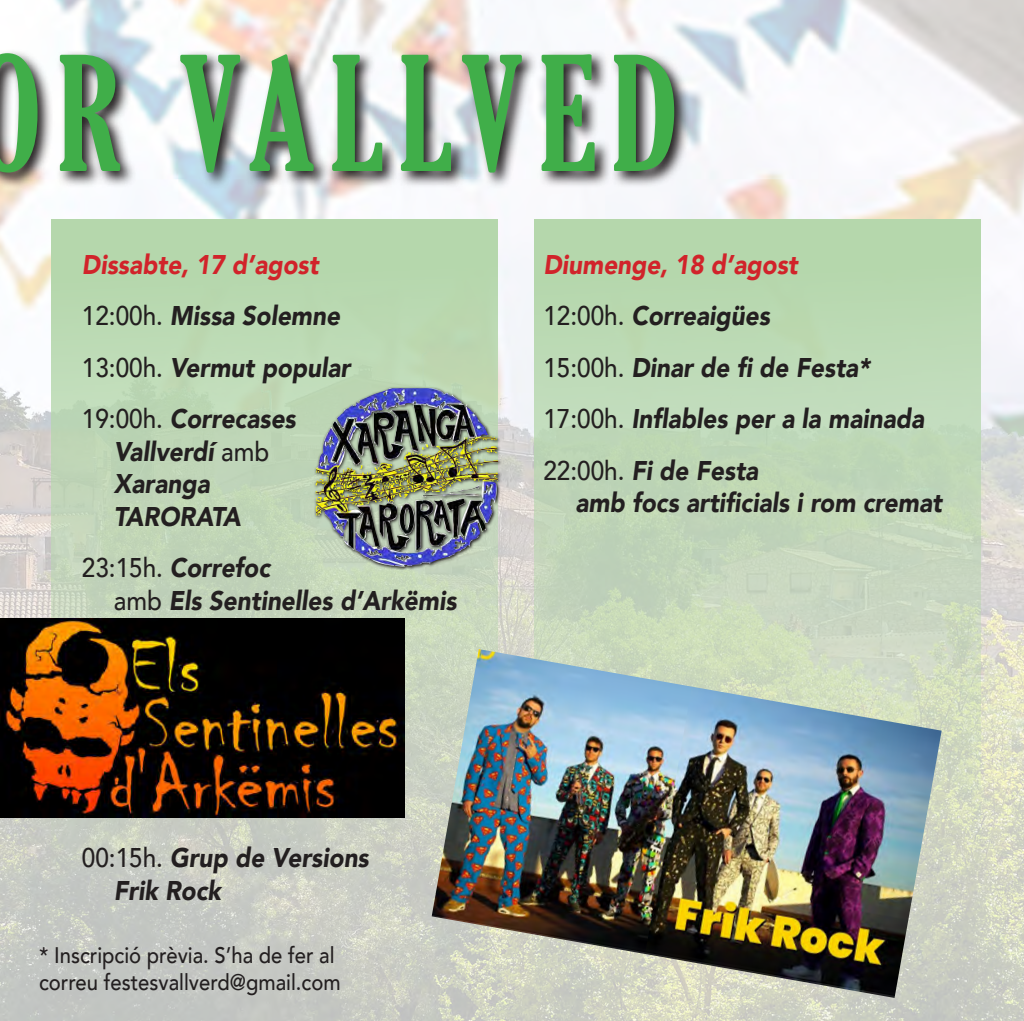
<style>
.page{position:relative;width:1024px;height:1021px;background:#fff}
.page>*{position:absolute;margin:0;border:0;box-sizing:border-box;transform-origin:0 0}
.t1{font:extra-condensed 153px "Gloucester";letter-spacing:.1em;color:#40ae49}
.t2{font:italic 900 27px/32.4px "Avenir";color:#231f20;scale:.9 1}
.t3{font:italic 900 27px "Avenir";color:#d1232a;scale:.9 1}
.t4{font:500 22.5px/27px "Avenir";color:#231f20;scale:.9 1}
.s1{font-weight:500;font-style:normal}
</style>
<div class="page">
<img style="left:0;top:0;width:1023px;height:1020px">
<div style="left:51px;top:220px;width:447px;height:655px;background:linear-gradient(to bottom,#b6d9ad,#d0d2c6)"></div>
<div style="left:533px;top:220px;width:447px;height:655px;background:linear-gradient(to bottom,#b3d7af,#d9dbc6)"></div>
<svg style="left:0;top:48px;width:691px;height:141px"></svg>
<img style="left:431px;top:649px;width:510px;height:348px">
<img style="left:1px;top:618px;width:404px;height:199px">
<img style="left:313px;top:386px;width:188px;height:184px">
<img style="left:315px;top:388px;width:80px;height:161px">
<h1 class="t1" style="left:-27px;top:27px;width:707px">OR VALLVED</h1>
<p class="t3" style="left:82px;top:242px;width:264px">Dissabte, 17 d’agost</p>
<p class="t2" style="left:82px;top:299px;width:288px"><span class="s1">12:00h.</span> Missa Solemne</p>
<p class="t2" style="left:82px;top:351px;width:300px"><span class="s1">13:00h.</span> Vermut popular</p>
<p class="t2" style="left:114px;top:402px;width:204px;text-indent:-32px"><span class="s1">19:00h.</span> Correcases<br>Vallverdí <span class="s1">amb<br></span>Xaranga<br>TARORATA</p>
<p class="t2" style="left:114px;top:551px;width:382px;text-indent:-32px"><span class="s1">23:15h.</span> Correfoc<br><span class="s1">amb</span> Els Sentinelles d’Arkëmis</p>
<p class="t3" style="left:543px;top:242px;width:284px">Diumenge, 18 d’agost</p>
<p class="t2" style="left:543px;top:299px;width:253px"><span class="s1">12:00h.</span> Correaigües</p>
<p class="t2" style="left:543px;top:351px;width:364px"><span class="s1">15:00h.</span> Dinar de fi de Festa*</p>
<p class="t2" style="left:543px;top:402px;width:424px"><span class="s1">17:00h.</span> Inflables per a la mainada</p>
<p class="t2" style="left:575px;top:454px;width:408px;text-indent:-32px"><span class="s1">22:00h.</span> Fi de Festa<br>amb focs artificials i rom cremat</p>
<p class="t2" style="left:114px;top:841px;width:285px;text-indent:-32px"><span class="s1">00:15h.</span> Grup de Versions<br>Frik Rock</p>
<p class="t4" style="left:39px;top:940px;width:336px">* Inscripció prèvia. S’ha de fer al correu festesvallverd@gmail.com</p>
</div>
